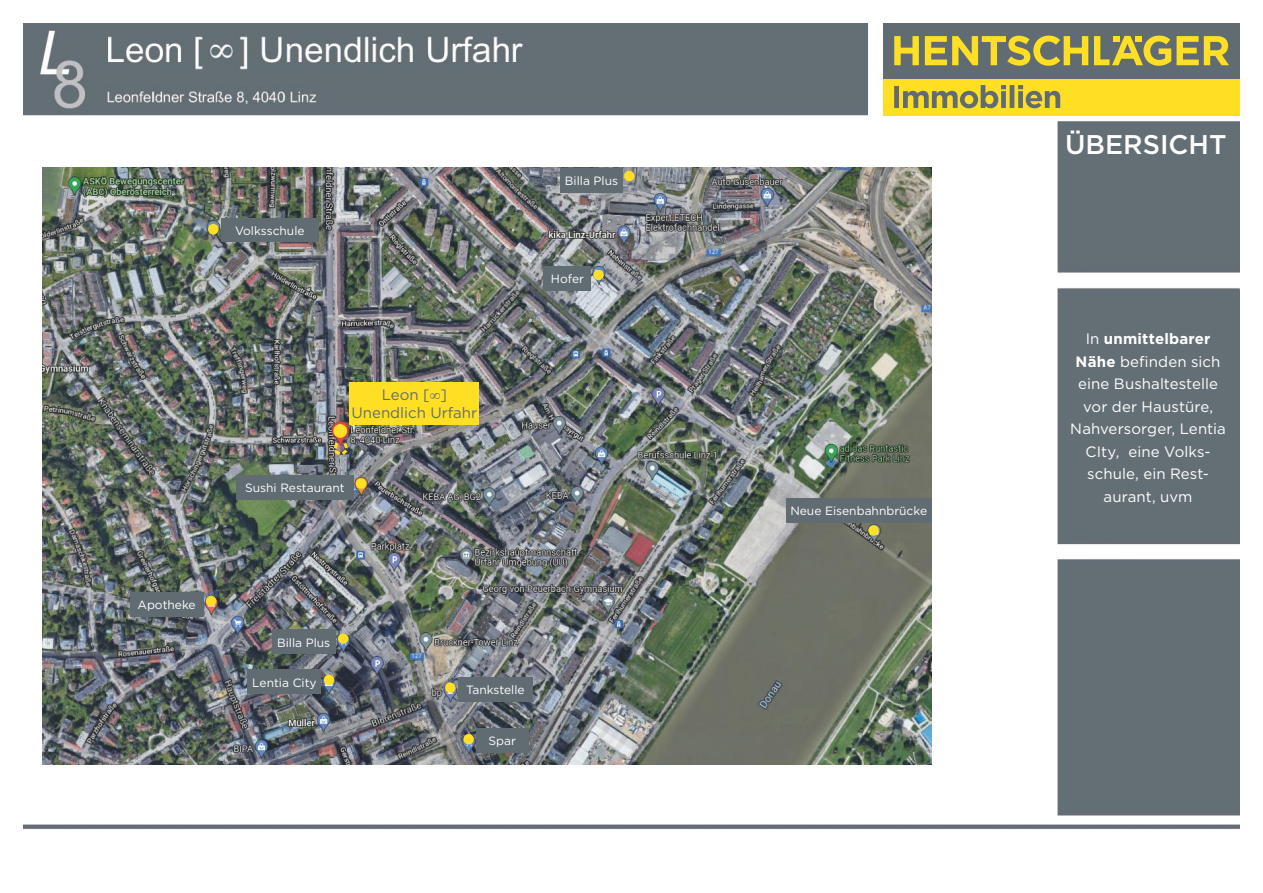
<style>
.page{position:relative;width:1263px;height:893px;background:#fff}
.page>*{position:absolute;margin:0;border:0;box-sizing:border-box;transform-origin:0 0}
.t1{font:500 27px "Gotham";color:#fff}
.t2{font:15px/22.5px "Gotham";letter-spacing:.005em;color:#fff;text-align:center}
.t3{font:15px/18px "Gotham";color:#616c72;text-align:center}
.t4{font:12px "Gotham";color:#fff}
.s1{font-weight:700}
</style>
<div class="page">
<img style="left:23px;top:121px;width:1216px;height:709px">
<img style="left:42px;top:168px;width:889px;height:597px">
<div style="left:350px;top:382px;width:129px;height:42px;background:#ffdf24"></div>
<div style="left:458px;top:677px;width:75px;height:24px;background:#616c72"></div>
<div style="left:335px;top:426px;width:11px;height:10px;background:#ffdf24;border-radius:50%"></div>
<div style="left:333px;top:424px;width:14px;height:14px;border:3px solid #ffdf24;border-radius:50%"></div>
<div style="left:272px;top:630px;width:63px;height:24px;background:#616c72"></div>
<div style="left:339px;top:635px;width:8px;height:7px;background:#ffdf24;border-radius:50%"></div>
<div style="left:338px;top:633px;width:10px;height:11px;border:3px solid #ffdf24;border-radius:50%"></div>
<svg style="left:331px;top:439px;width:20px;height:19px"></svg>
<div style="left:221px;top:218px;width:98px;height:24px;background:#616c72"></div>
<div style="left:210px;top:226px;width:7px;height:7px;background:#ffdf24;border-radius:50%"></div>
<div style="left:208px;top:224px;width:10px;height:11px;border:3px solid #ffdf24;border-radius:50%"></div>
<div style="left:248px;top:670px;width:73px;height:24px;background:#616c72"></div>
<div style="left:325px;top:676px;width:8px;height:8px;background:#ffdf24;border-radius:50%"></div>
<div style="left:324px;top:675px;width:10px;height:10px;border:3px solid #ffdf24;border-radius:50%"></div>
<div style="left:207px;top:597px;width:8px;height:8px;background:#ffdf24;border-radius:50%"></div>
<div style="left:206px;top:596px;width:10px;height:10px;border:3px solid #ffdf24;border-radius:50%"></div>
<div style="left:130px;top:592px;width:73px;height:25px;background:#616c72"></div>
<div style="left:447px;top:684px;width:7px;height:7px;background:#ffdf24;border-radius:50%"></div>
<div style="left:445px;top:682px;width:10px;height:11px;border:3px solid #ffdf24;border-radius:50%"></div>
<div style="left:465px;top:735px;width:7px;height:8px;background:#ffdf24;border-radius:50%"></div>
<div style="left:463px;top:734px;width:11px;height:10px;border:3px solid #ffdf24;border-radius:50%"></div>
<div style="left:476px;top:728px;width:53px;height:24px;background:#616c72"></div>
<div style="left:544px;top:266px;width:47px;height:24px;background:#616c72"></div>
<div style="left:595px;top:271px;width:7px;height:8px;background:#ffdf24;border-radius:50%"></div>
<div style="left:593px;top:270px;width:11px;height:10px;border:3px solid #ffdf24;border-radius:50%"></div>
<div style="left:236px;top:475px;width:118px;height:24px;background:#616c72"></div>
<div style="left:357px;top:480px;width:8px;height:7px;background:#ffdf24;border-radius:50%"></div>
<div style="left:356px;top:478px;width:10px;height:11px;border:3px solid #ffdf24;border-radius:50%"></div>
<div style="left:870px;top:527px;width:7px;height:7px;background:#ffdf24;border-radius:50%"></div>
<div style="left:868px;top:525px;width:11px;height:11px;border:3px solid #ffdf24;border-radius:50%"></div>
<div style="left:786px;top:498px;width:145px;height:24px;background:#616c72"></div>
<div style="left:625px;top:172px;width:8px;height:8px;background:#ffdf24;border-radius:50%"></div>
<div style="left:624px;top:171px;width:10px;height:10px;border:3px solid #ffdf24;border-radius:50%"></div>
<div style="left:560px;top:169px;width:63px;height:24px;background:#616c72"></div>
<img style="left:23px;top:23px;width:844px;height:92px">
<div style="left:883px;top:23px;width:356px;height:56px;background:#616c72"></div>
<svg style="left:894px;top:36px;width:25px;height:29px"></svg>
<div style="left:883px;top:79px;width:356px;height:36px;background:#ffdf24"></div>
<svg style="left:894px;top:85px;width:166px;height:23px"></svg>
<svg style="left:925px;top:36px;width:163px;height:30px"></svg>
<svg style="left:1094px;top:36px;width:135px;height:30px"></svg>
<p class="t4" style="left:235px;top:223px;width:71px">Volksschule</p>
<p class="t3" style="left:352px;top:386px;width:127px">Leon [∞]<br>Unendlich Urfahr</p>
<p class="t4" style="left:245px;top:480px;width:101px">Sushi Restaurant</p>
<p class="t4" style="left:565px;top:173px;width:55px">Billa Plus</p>
<p class="t4" style="left:551px;top:271px;width:35px">Hofer</p>
<p class="t4" style="left:138px;top:597px;width:60px">Apotheke</p>
<p class="t4" style="left:277px;top:635px;width:55px">Billa Plus</p>
<p class="t4" style="left:252px;top:675px;width:66px">Lentia City</p>
<p class="t4" style="left:466px;top:682px;width:60px">Tankstelle</p>
<p class="t4" style="left:489px;top:733px;width:29px">Spar</p>
<p class="t4" style="left:790px;top:503px;width:138px">Neue Eisenbahnbrücke</p>
<h1 class="t1" style="left:1065px;top:127px;width:163px">ÜBERSICHT</h1>
<p class="t2" style="left:1070px;top:327px;width:157px">In <span class="s1">unmittelbarer<br>Nähe</span> befinden sich eine Bushaltestelle vor der Haustüre,<br>Nahversorger, Lentia<br>CIty, eine Volks&shy;schule, ein Rest&shy;aurant, uvm</p>
</div>
